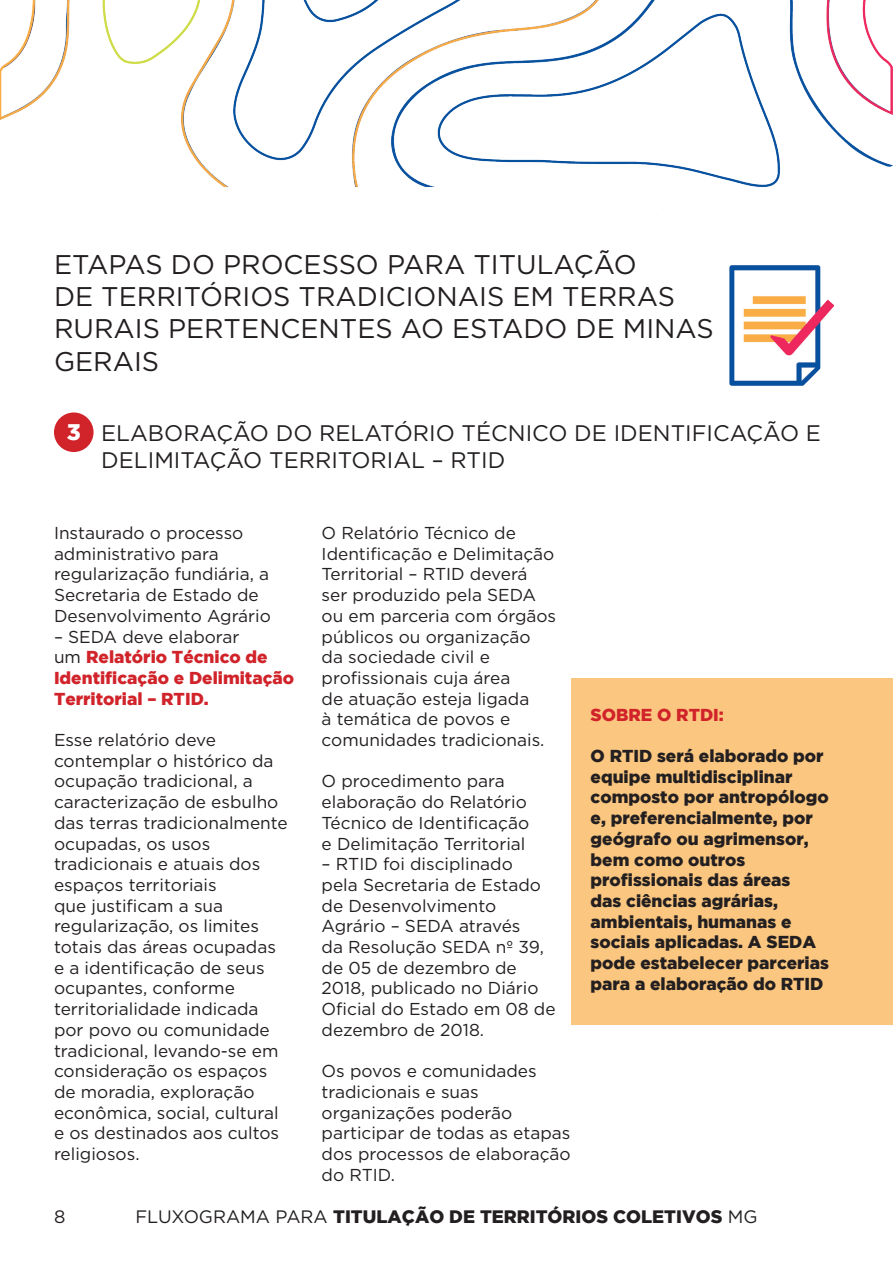
<style>
.page{position:relative;width:893px;height:1263px;background:#fff}
.page>*{position:absolute;margin:0;border:0;box-sizing:border-box;transform-origin:0 0}
.t1{font:27px/32.4px "Gotham";color:#231f20}
.t2{font:22.5px/27px "Gotham";color:#231f20}
.t3{font:900 18px "Gotham";color:#231f20}
.t4{font:18px "Gotham";color:#231f20}
.t5{font:17.25px/20.7px "Gotham";color:#231f20}
.t6{font:900 17.25px/20.7px "Gotham";color:#231f20}
.t7{font:900 17.25px/20.7px "Gotham";color:#d1232a}
.s1{font-weight:900;color:#fff}
.s2{font-weight:400;color:#231f20}
.s3{font-weight:400}
</style>
<div class="page">
<img style="left:0;top:0;width:893px;height:452px">
<div style="left:571px;top:678px;width:322px;height:347px;background:#fbc780"></div>
<div style="left:54px;top:412px;width:40px;height:40px;background:#d1232a;border-radius:50%"></div>
<img style="left:716px;top:252px;width:123px;height:151px">
<h1 class="t1" style="left:54px;top:247px;width:661px">ETAPAS DO PROCESSO PARA TITULAÇÃO<br>DE TERRITÓRIOS TRADICIONAIS EM TERRAS<br>RURAIS PERTENCENTES AO ESTADO DE MINAS<br>GERAIS</h1>
<h2 class="t2" style="left:101px;top:419px;width:721px;text-indent:-34px"><span class="s1">3</span> ELABORAÇÃO DO RELATÓRIO TÉCNICO DE IDENTIFICAÇÃO E<br>DELIMITAÇÃO TERRITORIAL – RTID</h2>
<p class="t5" style="left:54px;top:522px;width:218px">Instaurado o processo administrativo para regularização fundiária, a<br>Secretaria de Estado de<br>Desenvolvimento Agrário</p>
<p class="t7" style="left:54px;top:626px;width:242px"><span class="s2">– SEDA deve elaborar<br>um</span> Relatório Técnico de<br>Identificação e Delimitação<br>Territorial – RTID.</p>
<p class="t5" style="left:54px;top:729px;width:235px">Esse relatório deve contemplar o histórico da ocupação tradicional, a caracterização de esbulho das terras tradicionalmente ocupadas, os usos tradicionais e atuais dos espaços territoriais<br>que justificam a sua regularização, os limites totais das áreas ocupadas e a identificação de seus ocupantes, conforme territorialidade indicada por povo ou comunidade tradicional, levando-se em consideração os espaços de moradia, exploração econômica, social, cultural e os destinados aos cultos religiosos.</p>
<p class="t5" style="left:322px;top:522px;width:236px">O Relatório Técnico de<br>Identificação e Delimitação<br>Territorial – RTID deverá ser produzido pela SEDA ou em parceria com órgãos públicos ou organização da sociedade civil e profissionais cuja área<br>de atuação esteja ligada<br>à temática de povos e comunidades tradicionais.</p>
<p class="t5" style="left:322px;top:770px;width:209px">O procedimento para elaboração do Relatório<br>Técnico de Identificação e Delimitação Territorial</p>
<p class="t5" style="left:322px;top:853px;width:235px">– RTID foi disciplinado<br>pela Secretaria de Estado de Desenvolvimento<br>Agrário – SEDA através<br>da Resolução SEDA nº 39, de 05 de dezembro de<br>2018, publicado no Diário<br>Oficial do Estado em 08 de dezembro de 2018.</p>
<p class="t5" style="left:322px;top:1060px;width:250px">Os povos e comunidades tradicionais e suas organizações poderão participar de todas as etapas dos processos de elaboração do RTID.</p>
<p class="t7" style="left:591px;top:704px;width:135px">SOBRE O RTDI:</p>
<p class="t6" style="left:591px;top:745px;width:240px">O RTID será elaborado por equipe multidisciplinar composto por antropólogo e, preferencialmente, por geógrafo ou agrimensor, bem como outros profissionais das áreas<br>das ciências agrárias, ambientais, humanas e sociais aplicadas. A SEDA pode estabelecer parcerias para a elaboração do RTID</p>
<p class="t4" style="left:54px;top:1205px;width:13px">8</p>
<p class="t3" style="left:135px;top:1206px;width:624px"><span class="s3">FLUXOGRAMA PARA</span> TITULAÇÃO DE TERRITÓRIOS COLETIVOS <span class="s3">MG</span></p>
</div>
